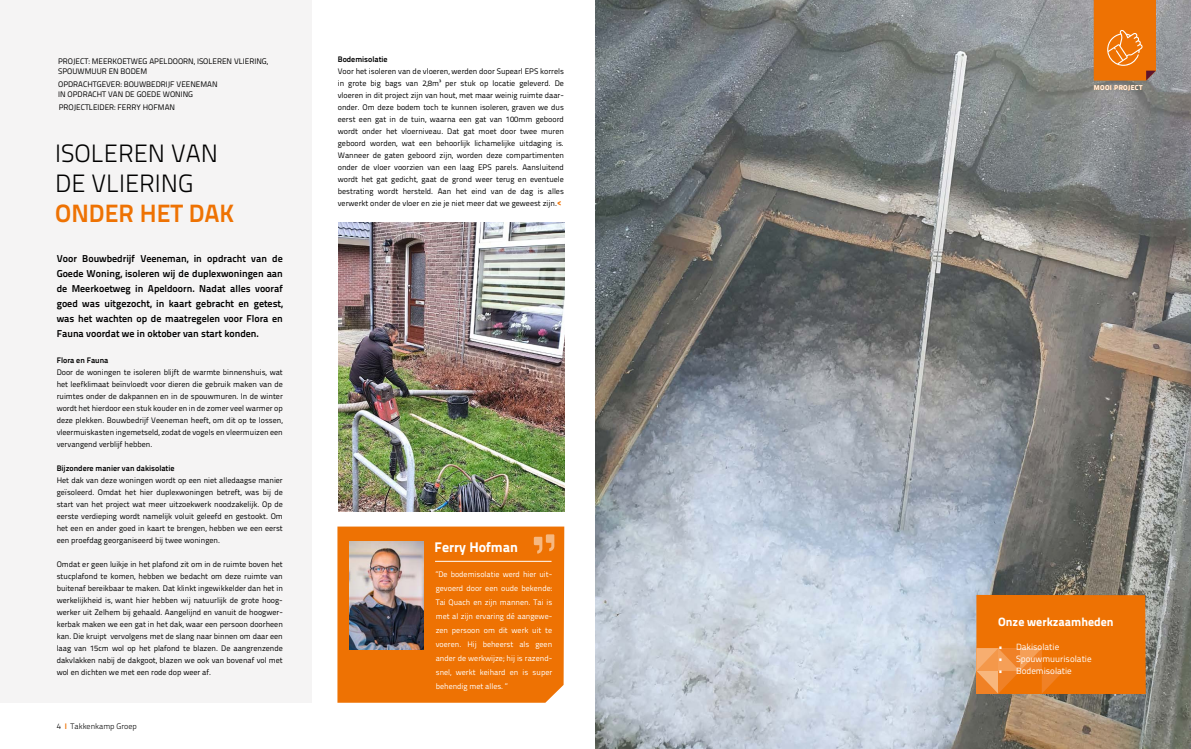
<style>
.page{position:relative;width:1191px;height:749px;background:#fff}
.page>*{position:absolute;margin:0;border:0;box-sizing:border-box;transform-origin:0 0}
.t1{font:300 25px/30px "Titillium Text 22 L";color:#000}
.t2{font:700 25px "Titillium Text 22 L";color:#ee7203}
.t3{font:800 14px "Titillium Text 22 L";color:#fff}
.t4{font:800 12px "Titillium Text 22 L";color:#fff}
.t5{font:700 10px/15px "Titillium Text 22 L";color:#000;text-align:justify}
.t6{font:9px "Titillium Text 22 L";color:#fff}
.t7{font:8px/12px "Titillium Text 22 L";color:#000;text-align:justify}
.t8{font:8px/14px "Titillium Text 22 L";color:#fff;text-align:justify}
.t9{font:700 8px "Titillium Text 22 L";color:#000}
.t10{font:300 8px "Titillium Text 22 L";color:#000}
.t11{font:800 7px "Titillium Text 22 L";letter-spacing:.05em;color:#fff}
.s1{font-weight:700;color:#ee7203}
.s2{font-weight:800;font-size:9px;color:#ee7203}
</style>
<div class="page">
<img style="left:595px;top:0;width:596px;height:748px">
<div style="left:0;top:0;width:312px;height:702px;background:#f5f4f4"></div>
<svg style="left:976px;top:594px;width:169px;height:99px;background:#ed760d"></svg>
<div style="left:337px;top:526px;width:227px;height:176px;background:#ee7203"></div>
<hr style="left:435px;top:561px;width:116px;height:1px;background:#fff">
<img style="left:349px;top:541px;width:75px;height:108px">
<svg style="left:534px;top:534px;width:20px;height:19px"></svg>
<img style="left:338px;top:223px;width:226px;height:288px">
<svg style="left:1093px;top:0;width:62px;height:80px;background:#eb7811"></svg>
<p class="t7" style="left:58px;top:56px;width:211px;line-height:9.6px">PROJECT: MEERKOETWEG APELDOORN, ISOLEREN VLIERING,<br>SPOUWMUUR EN BODEM</p>
<p class="t7" style="left:58px;top:79px;width:161px;line-height:9.6px">OPDRACHTGEVER: BOUWBEDRIJF VEENEMAN<br>IN OPDRACHT VAN DE GOEDE WONING</p>
<p class="t7" style="left:59px;top:100px;width:118px">PROJECTLEIDER: FERRY HOFMAN</p>
<h1 class="t1" style="left:55px;top:137px;width:164px">ISOLEREN VAN<br>DE VLIERING</h1>
<h1 class="t2" style="left:55px;top:194px;width:181px">ONDER HET DAK</h1>
<p class="t5" style="left:57px;top:250px;width:228px">Voor Bouwbedrijf Veeneman, in opdracht van de Goede Woning, isoleren wij de duplexwoningen aan de Meerkoetweg in Apeldoorn. Nadat alles vooraf goed was uitgezocht, in kaart gebracht en getest, was het wachten op de maatregelen voor Flora en Fauna voordat we in oktober van start konden.</p>
<p class="t9" style="left:57px;top:354px;width:53px">Flora en Fauna</p>
<p class="t7" style="left:57px;top:366px;width:228px">Door de woningen te isoleren blijft de warmte binnenshuis, wat het leefklimaat beïnvloedt voor dieren die gebruik maken van de ruimtes onder de dakpannen en in de spouwmuren. In de winter wordt het hierdoor een stuk kouder en in de zomer veel warmer op deze plekken. Bouwbedrijf Veeneman heeft, om dit op te lossen, vleermuiskasten ingemetseld, zodat de vogels en vleermuizen een vervangend verblijf hebben.</p>
<p class="t9" style="left:57px;top:462px;width:119px">Bijzondere manier van dakisolatie</p>
<p class="t7" style="left:57px;top:474px;width:228px">Het dak van deze woningen wordt op een niet alledaagse manier geïsoleerd. Omdat het hier duplexwoningen betreft, was bij de start van het project wat meer uitzoekwerk noodzakelijk. Op de eerste verdieping wordt namelijk voluit geleefd en gestookt. Om het een en ander goed in kaart te brengen, hebben we een eerst een proefdag georganiseerd bij twee woningen.</p>
<p class="t7" style="left:57px;top:558px;width:228px">Omdat er geen luikje in het plafond zit om in de ruimte boven het stucplafond te komen, hebben we bedacht om deze ruimte van buitenaf bereikbaar te maken. Dat klinkt ingewikkelder dan het in werkelijkheid is, want hier hebben wij natuurlijk de grote hoog&shy;werker uit Zelhem bij gehaald. Aangelijnd en vanuit de hoogwer&shy;kerbak maken we een gat in het dak, waar een persoon doorheen kan. Die kruipt vervolgens met de slang naar binnen om daar een laag van 15cm wol op het plafond te blazen. De aangrenzende dakvlakken nabij de dakgoot, blazen we ook van bovenaf vol met wol en dichten we met een rode dop weer af.</p>
<p class="t10" style="left:57px;top:720px;width:82px">4 <span class="s1">I</span> Takkenkamp Groep</p>
<p class="t9" style="left:338px;top:53px;width:51px">Bodemisolatie</p>
<p class="t7" style="left:338px;top:65px;width:228px">Voor het isoleren van de vloeren, werden door Supearl EPS korrels in grote big bags van 2,8m³ per stuk op locatie geleverd. De vloeren in dit project zijn van hout, met maar weinig ruimte daar&shy;onder. Om deze bodem toch te kunnen isoleren, graven we dus eerst een gat in de tuin, waarna een gat van 100mm geboord wordt onder het vloerniveau. Dat gat moet door twee muren geboord worden, wat een behoorlijk lichamelijke uitdaging is.<br>Wanneer de gaten geboord zijn, worden deze compartimenten onder de vloer voorzien van een laag EPS parels. Aansluitend wordt het gat gedicht, gaat de grond weer terug en eventuele bestrating wordt hersteld. Aan het eind van de dag is alles verwerkt onder de vloer en zie je niet meer dat we geweest zijn.<span class="s2">&lt;</span></p>
<h2 class="t3" style="left:434px;top:536px;width:85px">Ferry Hofman</h2>
<p class="t8" style="left:436px;top:566px;width:118px">‘‘De bodemisolatie werd hier uit&shy;gevoerd door een oude bekende:<br>Tai Quach en zijn mannen. Tai is met al zijn ervaring dé aangewe&shy;zen persoon om dit werk uit te voeren. Hij beheerst als geen ander de werkwijze; hij is razend&shy;snel, werkt keihard en is super behendig met alles. ‘‘</p>
<p class="t11" style="left:1093px;top:82px;width:50px">MOOI PROJECT</p>
<h3 class="t4" style="left:998px;top:612px;width:117px">Onze werkzaamheden</h3>
<p class="t6" style="left:998px;top:640px;width:63px">• Dakisolatie</p>
<p class="t6" style="left:998px;top:652px;width:95px">• Spouwmuurisolatie</p>
<p class="t6" style="left:998px;top:664px;width:75px">• Bodemisolatie</p>
</div>
